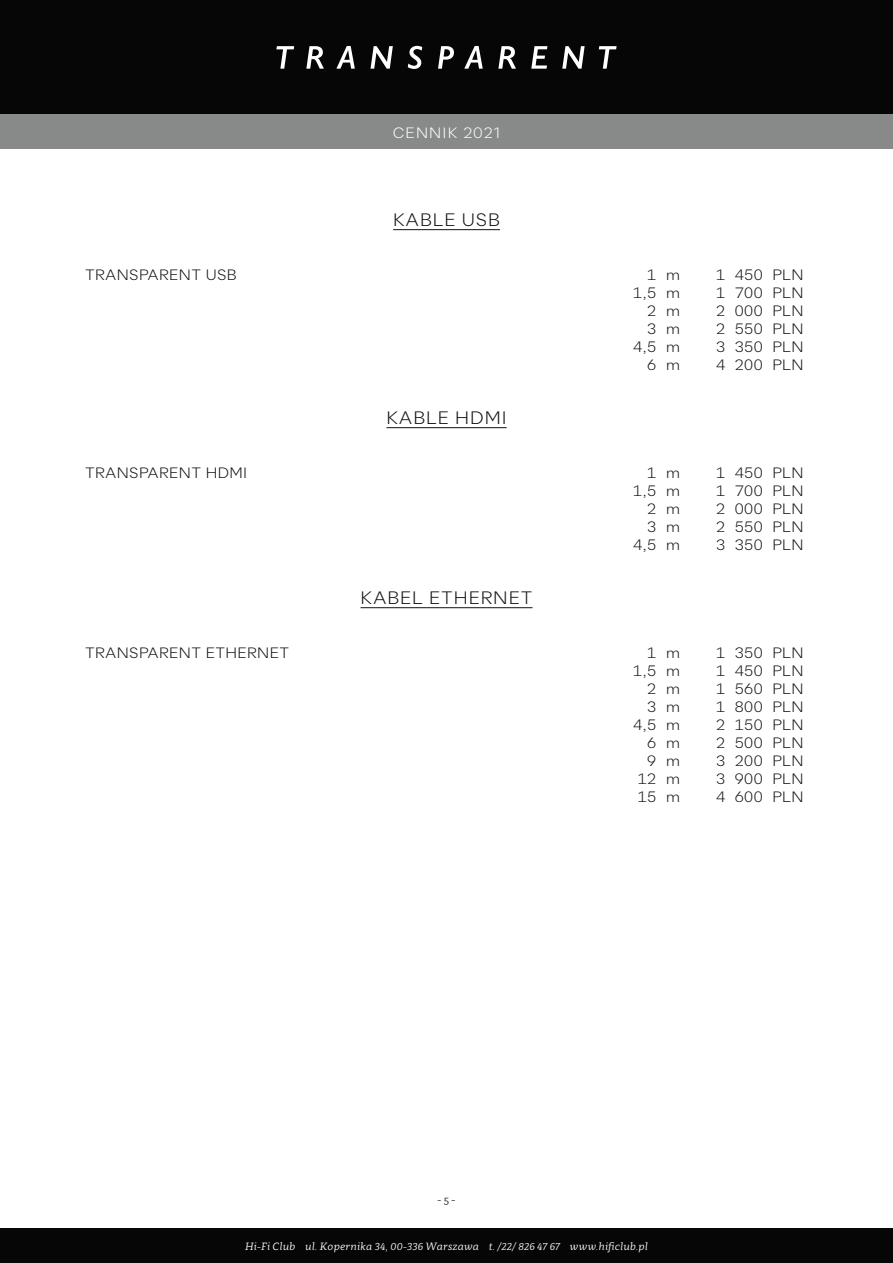
<style>
.page{position:relative;width:893px;height:1263px;background:#fff}
.page>*{position:absolute;margin:0;border:0;box-sizing:border-box;transform-origin:0 0}
.t1{font:300 18px "Quarion";letter-spacing:.05em;color:#121212}
.t2{font:300 15px "Quarion";letter-spacing:.025em;color:#121212}
.t3{font:300 15px "Quarion";letter-spacing:.075em;color:#fff}
.t4{font:italic 10.5px "Clavo";letter-spacing:.015em;color:#fff}
.t5{font:10.5px "Clavo";color:#121212}
</style>
<div class="page">
<div style="left:0;top:0;width:893px;height:115px;background:#060606"></div>
<div style="left:0;top:115px;width:893px;height:34px;background:#888a8a"></div>
<div style="left:0;top:1229px;width:893px;height:34px;background:#060606"></div>
<svg style="left:276px;top:46px;width:18px;height:23px"></svg>
<svg style="left:306px;top:46px;width:18px;height:23px"></svg>
<svg style="left:336px;top:46px;width:19px;height:23px"></svg>
<svg style="left:370px;top:46px;width:23px;height:23px"></svg>
<svg style="left:408px;top:46px;width:14px;height:23px"></svg>
<svg style="left:438px;top:46px;width:16px;height:23px"></svg>
<svg style="left:464px;top:46px;width:19px;height:23px"></svg>
<svg style="left:498px;top:46px;width:18px;height:23px"></svg>
<svg style="left:531px;top:46px;width:16px;height:23px"></svg>
<svg style="left:562px;top:46px;width:23px;height:23px"></svg>
<svg style="left:599px;top:46px;width:18px;height:23px"></svg>
<hr style="left:393px;top:229px;width:107px;height:1px;background:#121212">
<hr style="left:386px;top:427px;width:121px;height:1px;background:#121212">
<hr style="left:360px;top:607px;width:173px;height:1px;background:#121212">
<p class="t3" style="left:393px;top:123px;width:109px">CENNIK 2021</p>
<p class="t1" style="left:393px;top:209px;width:108px">KABLE USB</p>
<p class="t2" style="left:85px;top:266px;width:153px">TRANSPARENT USB</p>
<p class="t2" style="left:647px;top:266px;width:34px">1 m</p>
<p class="t2" style="left:716px;top:266px;width:89px">1 450 PLN</p>
<p class="t2" style="left:633px;top:284px;width:48px">1,5 m</p>
<p class="t2" style="left:716px;top:284px;width:89px">1 700 PLN</p>
<p class="t2" style="left:647px;top:302px;width:34px">2 m</p>
<p class="t2" style="left:716px;top:302px;width:89px">2 000 PLN</p>
<p class="t2" style="left:647px;top:320px;width:34px">3 m</p>
<p class="t2" style="left:716px;top:320px;width:89px">2 550 PLN</p>
<p class="t2" style="left:633px;top:338px;width:48px">4,5 m</p>
<p class="t2" style="left:716px;top:338px;width:89px">3 350 PLN</p>
<p class="t2" style="left:647px;top:356px;width:34px">6 m</p>
<p class="t2" style="left:716px;top:356px;width:89px">4 200 PLN</p>
<p class="t1" style="left:386px;top:407px;width:122px">KABLE HDMI</p>
<p class="t2" style="left:85px;top:464px;width:164px">TRANSPARENT HDMI</p>
<p class="t2" style="left:647px;top:464px;width:34px">1 m</p>
<p class="t2" style="left:716px;top:464px;width:89px">1 450 PLN</p>
<p class="t2" style="left:633px;top:482px;width:48px">1,5 m</p>
<p class="t2" style="left:716px;top:482px;width:89px">1 700 PLN</p>
<p class="t2" style="left:647px;top:500px;width:34px">2 m</p>
<p class="t2" style="left:716px;top:500px;width:89px">2 000 PLN</p>
<p class="t2" style="left:647px;top:518px;width:34px">3 m</p>
<p class="t2" style="left:716px;top:518px;width:89px">2 550 PLN</p>
<p class="t2" style="left:633px;top:536px;width:48px">4,5 m</p>
<p class="t2" style="left:716px;top:536px;width:89px">3 350 PLN</p>
<p class="t1" style="left:360px;top:587px;width:173px">KABEL ETHERNET</p>
<p class="t2" style="left:85px;top:644px;width:206px">TRANSPARENT ETHERNET</p>
<p class="t2" style="left:647px;top:644px;width:34px">1 m</p>
<p class="t2" style="left:716px;top:644px;width:89px">1 350 PLN</p>
<p class="t2" style="left:633px;top:662px;width:48px">1,5 m</p>
<p class="t2" style="left:716px;top:662px;width:89px">1 450 PLN</p>
<p class="t2" style="left:647px;top:680px;width:34px">2 m</p>
<p class="t2" style="left:716px;top:680px;width:89px">1 560 PLN</p>
<p class="t2" style="left:647px;top:698px;width:34px">3 m</p>
<p class="t2" style="left:716px;top:698px;width:89px">1 800 PLN</p>
<p class="t2" style="left:633px;top:716px;width:48px">4,5 m</p>
<p class="t2" style="left:716px;top:716px;width:89px">2 150 PLN</p>
<p class="t2" style="left:647px;top:734px;width:34px">6 m</p>
<p class="t2" style="left:716px;top:734px;width:89px">2 500 PLN</p>
<p class="t2" style="left:647px;top:752px;width:34px">9 m</p>
<p class="t2" style="left:716px;top:752px;width:89px">3 200 PLN</p>
<p class="t2" style="left:638px;top:770px;width:44px">12 m</p>
<p class="t2" style="left:716px;top:770px;width:89px">3 900 PLN</p>
<p class="t2" style="left:638px;top:788px;width:44px">15 m</p>
<p class="t2" style="left:716px;top:788px;width:89px">4 600 PLN</p>
<p class="t5" style="left:437px;top:1192px;width:19px">- 5 -</p>
<p class="t4" style="left:245px;top:1239px;width:404px">Hi-Fi Club ul. Kopernika 34, 00-336 Warszawa t. /22/ 826 47 67 www.hificlub.pl</p>
</div>
